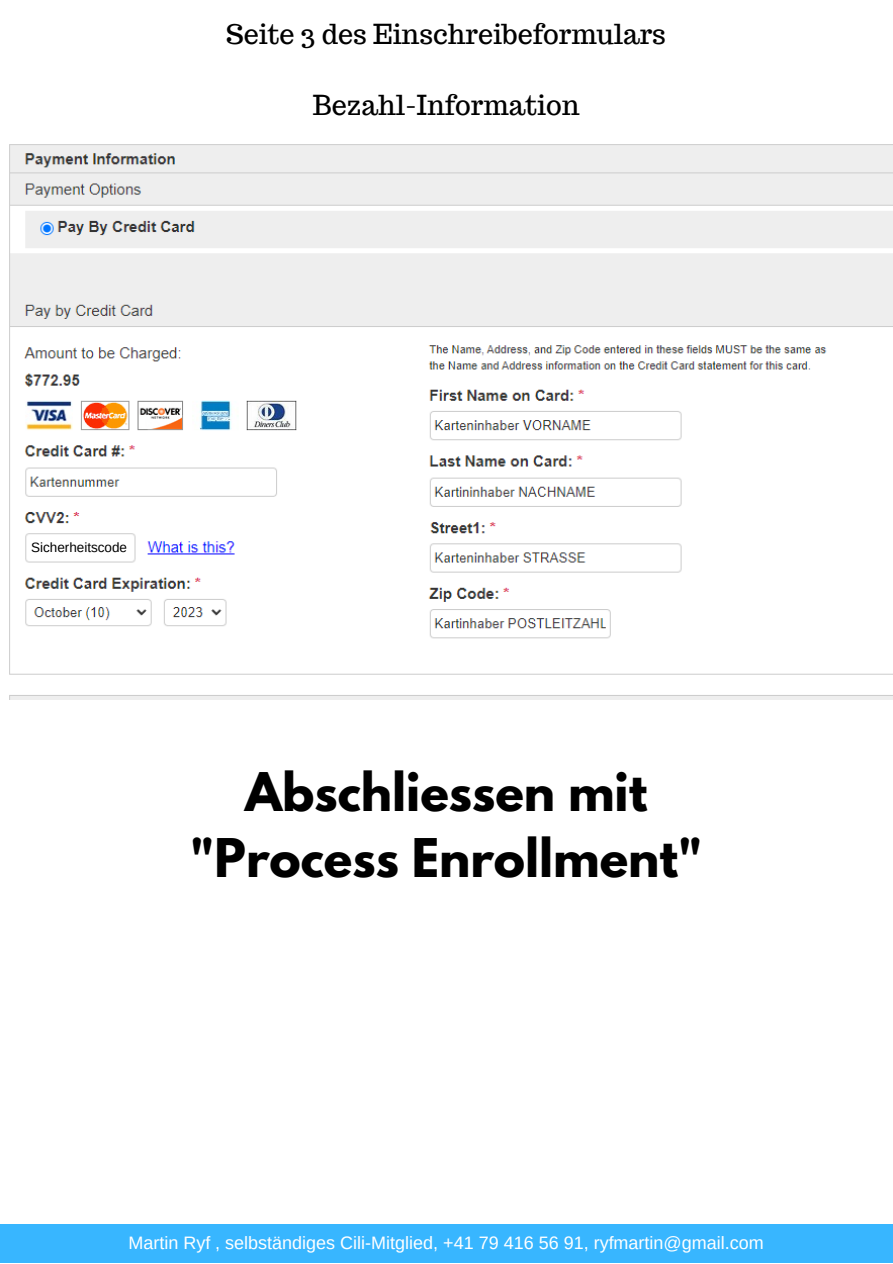
<style>
.page{position:relative;width:893px;height:1264px;background:#fff}
.page>*{position:absolute;margin:0;border:0;box-sizing:border-box;transform-origin:0 0}
.t1{font:700 47.25px/65.2px "League Spartan";color:#000;text-align:center}
.t2{font:27px "Trocchi";color:#000}
.t3{font:18px "Arimo";color:#fff}
.t4{font:13.5px "Arimo";color:#000}
</style>
<div class="page">
<img style="left:9px;top:144px;width:883px;height:555px">
<div style="left:0;top:1224px;width:892px;height:38px;background:#38b6ff"></div>
<h2 class="t2" style="left:226px;top:16px;width:441px">Seite 3 des Einschreibeformulars</h2>
<h2 class="t2" style="left:313px;top:87px;width:268px">Bezahl-Information</h2>
<p class="t4" style="left:31px;top:540px;width:97px">Sicherheitscode</p>
<h1 class="t1" style="left:190px;top:765px;width:513px">Abschliessen mit "Process Enrollment"</h1>
<p class="t3" style="left:128px;top:1232px;width:637px">Martin Ryf , selbständiges Cili-Mitglied, +41 79 416 56 91, ryfmartin@gmail.com</p>
</div>
